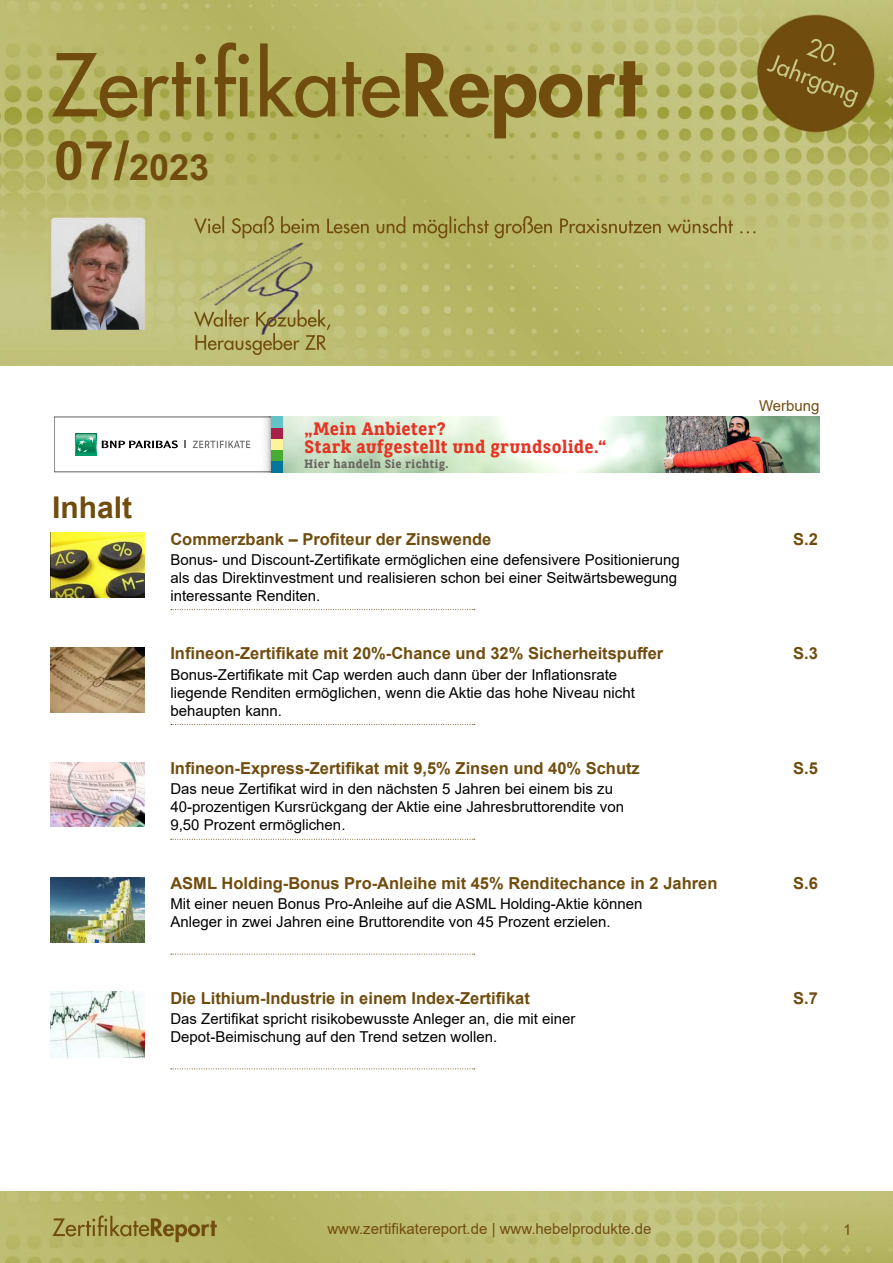
<style>
.page{position:relative;width:893px;height:1263px;background:#fff}
.page>*{position:absolute;margin:0;border:0;box-sizing:border-box;transform-origin:0 0}
.t1{font:700 36px "Arial";color:#704d0f}
.t2{font:700 30px "Arial";color:#704d0f}
.t3{font:700 18px/18px "BNPP Slab Serif";letter-spacing:.025em;color:#e63323}
.t4{font:700 16.5px "Arial";color:#704d0f}
.t5{font:15px/18px "Arial";color:#000}
.t6{font:15px "Arial";color:#704d0f}
.t7{font:700 12px "BNPP Slab Serif";letter-spacing:.04em;color:#69645f}
.s1{font-size:54px}
</style>
<div class="page">
<img style="left:0;top:0;width:893px;height:366px">
<img style="left:0;top:1192px;width:893px;height:71px">
<img style="left:51px;top:533px;width:93px;height:65px">
<svg style="left:171px;top:609px;width:304px;height:1px"></svg>
<img style="left:51px;top:647px;width:93px;height:66px">
<svg style="left:171px;top:724px;width:304px;height:1px"></svg>
<img style="left:51px;top:762px;width:93px;height:65px">
<svg style="left:171px;top:839px;width:304px;height:1px"></svg>
<img style="left:51px;top:877px;width:93px;height:65px">
<svg style="left:171px;top:954px;width:304px;height:1px"></svg>
<img style="left:51px;top:992px;width:93px;height:65px">
<svg style="left:171px;top:1068px;width:304px;height:1px"></svg>
<img style="left:287px;top:417px;width:532px;height:55px">
<div style="left:54px;top:417px;width:223px;height:55px;border:1px solid #61615e"></div>
<div style="left:259px;top:417px;width:28px;height:55px;background:#000;opacity:.15"></div>
<div style="left:267px;top:417px;width:15px;height:55px;background:#000;opacity:.5"></div>
<div style="left:272px;top:450px;width:11px;height:11px;background:#48ac34"></div>
<div style="left:272px;top:461px;width:11px;height:11px;background:#03759a"></div>
<div style="left:272px;top:439px;width:11px;height:11px;background:#fdf39a"></div>
<div style="left:272px;top:428px;width:11px;height:11px;background:#a62148"></div>
<div style="left:272px;top:417px;width:11px;height:11px;background:#64c2c7"></div>
<svg style="left:102px;top:440px;width:76px;height:8px"></svg>
<svg style="left:193px;top:441px;width:57px;height:7px"></svg>
<div style="left:75px;top:434px;width:21px;height:21px;background:#009f6d"></div>
<svg style="left:75px;top:434px;width:21px;height:20px"></svg>
<h1 class="t1" style="left:54px;top:142px;width:157px"><span class="s1">07/</span>2023</h1>
<h2 class="t2" style="left:52px;top:487px;width:82px">Inhalt</h2>
<p class="t3" style="left:305px;top:419px;width:303px">„Mein Anbieter?<br>Stark aufgestellt und grundsolide.“</p>
<p class="t7" style="left:305px;top:456px;width:145px">Hier handeln Sie richtig.</p>
<p class="t4" style="left:170px;top:527px;width:322px">Commerzbank – Profiteur der Zinswende</p>
<p class="t5" style="left:170px;top:550px;width:511px">Bonus- und Discount-Zertifikate ermöglichen eine defensivere Positionierung als das Direktinvestment und realisieren schon bei einer Seitwärtsbewegung interessante Renditen.</p>
<p class="t4" style="left:170px;top:642px;width:494px">Infineon-Zertifikate mit 20%-Chance und 32% Sicherheitspuffer</p>
<p class="t5" style="left:170px;top:665px;width:466px">Bonus-Zertifikate mit Cap werden auch dann über der Inflationsrate liegende Renditen ermöglichen, wenn die Aktie das hohe Niveau nicht behaupten kann.</p>
<p class="t4" style="left:170px;top:757px;width:471px">Infineon-Express-Zertifikat mit 9,5% Zinsen und 40% Schutz</p>
<p class="t5" style="left:170px;top:780px;width:455px">Das neue Zertifikat wird in den nächsten 5 Jahren bei einem bis zu<br>40-prozentigen Kursrückgang der Aktie eine Jahresbruttorendite von<br>9,50 Prozent ermöglichen.</p>
<p class="t4" style="left:170px;top:872px;width:549px">ASML Holding-Bonus Pro-Anleihe mit 45% Renditechance in 2 Jahren</p>
<p class="t5" style="left:170px;top:895px;width:474px">Mit einer neuen Bonus Pro-Anleihe auf die ASML Holding-Aktie können<br>Anleger in zwei Jahren eine Bruttorendite von 45 Prozent erzielen.</p>
<p class="t4" style="left:170px;top:986px;width:361px">Die Lithium-Industrie in einem Index-Zertifikat</p>
<p class="t5" style="left:170px;top:1010px;width:407px">Das Zertifikat spricht risikobewusste Anleger an, die mit einer<br>Depot-Beimischung auf den Trend setzen wollen.</p>
<p class="t6" style="left:759px;top:395px;width:62px">Werbung</p>
<p class="t4" style="left:793px;top:527px;width:26px">S.2</p>
<p class="t4" style="left:793px;top:642px;width:26px">S.3</p>
<p class="t4" style="left:793px;top:757px;width:26px">S.5</p>
<p class="t4" style="left:793px;top:872px;width:26px">S.6</p>
<p class="t4" style="left:793px;top:986px;width:26px">S.7</p>
<p class="t6" style="left:327px;top:1218px;width:326px">www.zertifikatereport.de | www.hebelprodukte.de</p>
<p class="t6" style="left:843px;top:1219px;width:10px">1</p>
</div>
